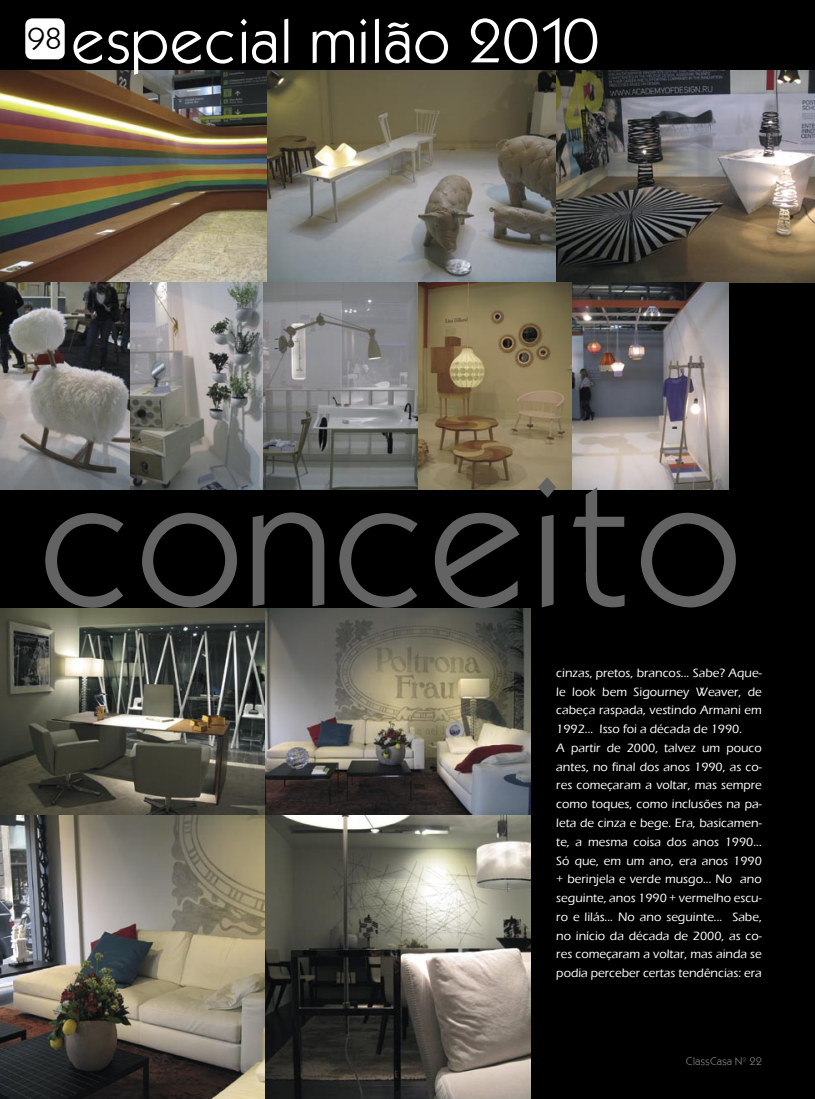
<style>
.page{position:relative;width:815px;height:1099px;background:#fff}
.page>*{position:absolute;margin:0;border:0;box-sizing:border-box;transform-origin:0 0}
.Título_coluna_Casa{font:159.62px "Kabana Book Plain";color:#636363}
.Título_coluna_Casa-2{font:55px "Kabana Book Plain";color:#fff}
.t1{font:27.5px "Kabana Book Plain";color:#000}
.Corpo_Texto_Class_Casa{font:500 12.5px/18.8px "Eras ITC";color:#fff;text-align:justify}
.t2{font:10px "Kabana Book Plain";color:#7c7c7c}
</style>
<div class="page">
<div style="left:0;top:0;width:815px;height:1098px;background:#000"></div>
<img style="left:0;top:71px;width:815px;height:211px">
<svg style="left:25px;top:18px;width:40px;height:41px;background:#f3f3f3"></svg>
<img style="left:0;top:282px;width:131px;height:208px">
<img style="left:131px;top:282px;width:133px;height:208px">
<img style="left:264px;top:282px;width:464px;height:208px">
<img style="left:0;top:608px;width:531px;height:490px">
<p class="t1" style="left:27px;top:21px;width:36px">98</p>
<p class="Título_coluna_Casa-2" style="left:71px;top:6px;width:531px">especial milão 2010</p>
<p class="Título_coluna_Casa" style="left:38px;top:441px;width:707px">conceito</p>
<p class="Corpo_Texto_Class_Casa" style="left:556px;top:663px;width:207px">cinzas, pretos, brancos... Sabe? Aque&shy;le look bem Sigourney Weaver, de cabeça raspada, vestindo Armani em 1992... Isso foi a década de 1990.</p>
<p class="Corpo_Texto_Class_Casa" style="left:556px;top:738px;width:207px">A partir de 2000, talvez um pouco antes, no final dos anos 1990, as co&shy;res começaram a voltar, mas sempre como toques, como inclusões na pa&shy;leta de cinza e bege. Era, basicamen&shy;te, a mesma coisa dos anos 1990...<br>Só que, em um ano, era anos 1990 + berinjela e verde musgo... No ano seguinte, anos 1990 + vermelho escu&shy;ro e lilás... No ano seguinte... Sabe, no início da década de 2000, as co&shy;res começaram a voltar, mas ainda se podia perceber certas tendências: era</p>
<p class="t2" style="left:686px;top:1054px;width:77px">ClassCasa Nº 22</p>
</div>
